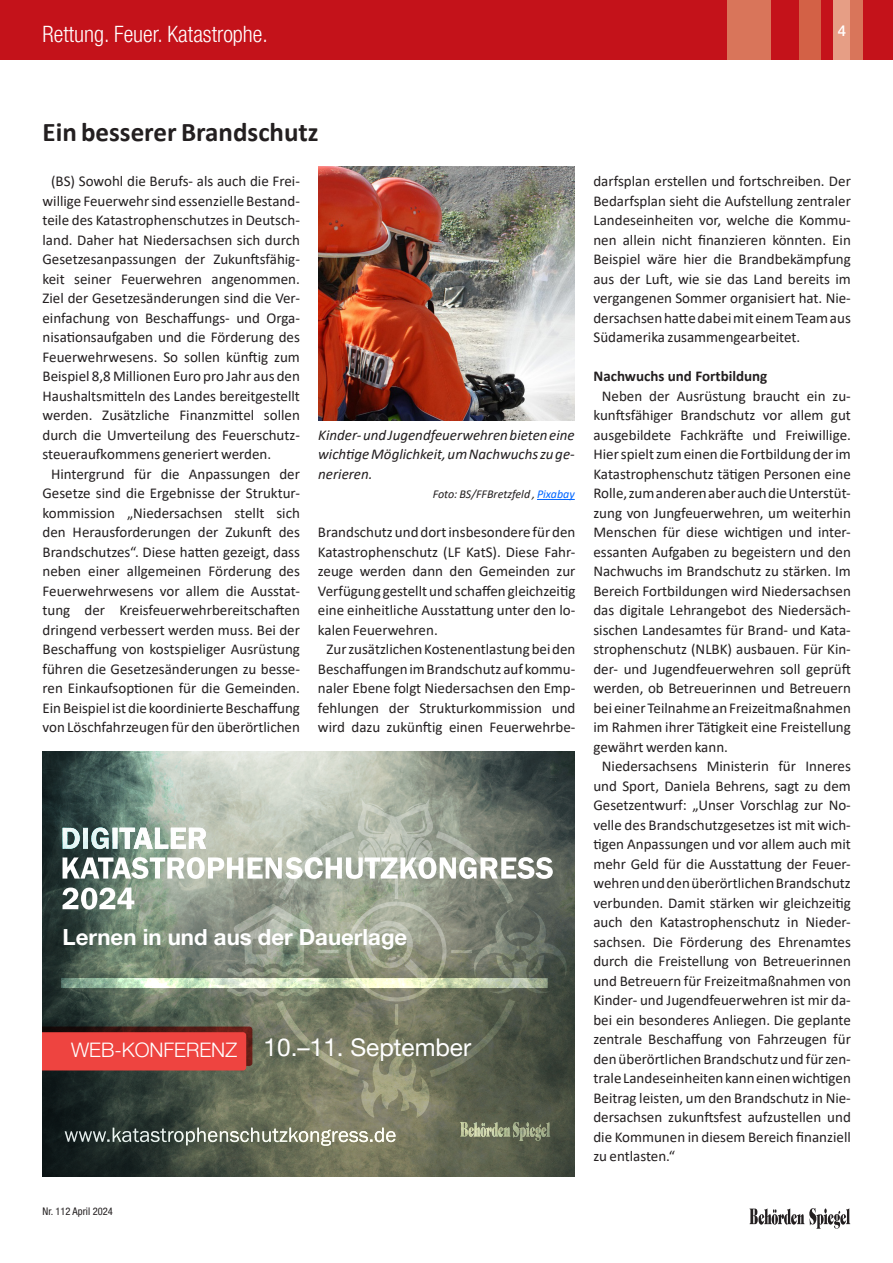
<style>
.page{position:relative;width:893px;height:1263px;background:#fff}
.page>*{position:absolute;margin:0;border:0;box-sizing:border-box;transform-origin:0 0}
.Head_newsletter{font:700 27px "Calibri";color:#231f20}
.t1{font:24.45px "Helvetica Neue LT Pro";color:#fff}
.t2{font:300 condensed 22.5px "Helvetica Neue LT Pro";color:#fff}
.t3{font:700 22.2px "Helvetica Neue LT Pro";color:#fff}
.t4{font:300 19.95px "Helvetica Neue LT Pro";color:#fff}
.fliesstext_newsletter{font:15px/19.5px "Calibri";color:#231f20;text-align:justify}
.bildunterschrift{font:italic 15px/19.5px "Calibri";color:#231f20;text-align:justify}
.Zwischenüberschrift{font:700 15px "Calibri";color:#231f20}
.t5{font:500 15px "Helvetica Neue LT Pro";color:#fff}
.bildunterschrift-2{font:italic 12px "Calibri";color:#231f20}
.t6{font:condensed 10.5px "Helvetica Neue LT Pro";color:#231f20}
.s1{color:#06f}
</style>
<div class="page">
<div style="left:0;top:0;width:893px;height:60px;background:#c4121a"></div>
<div style="left:799px;top:0;width:21px;height:60px;background:#d36146"></div>
<div style="left:727px;top:0;width:43px;height:60px;background:#d9755a"></div>
<div style="left:833px;top:0;width:24px;height:60px;background:#e69e85"></div>
<div style="left:850px;top:0;width:13px;height:60px;background:#d9755a"></div>
<svg style="left:749px;top:1208px;width:101px;height:21px"></svg>
<img style="left:318px;top:167px;width:257px;height:253px">
<hr style="left:537px;top:499px;width:38px;height:1px;background:#06f">
<img style="left:43px;top:752px;width:531px;height:425px">
<svg style="left:43px;top:798px;width:525px;height:348px;background:#808071"></svg>
<h3 class="t2" style="left:43px;top:20px;width:227px">Rettung. Feuer. Katastrophe.</h3>
<p class="t5" style="left:838px;top:22px;width:10px">4</p>
<p class="Head_newsletter" style="left:43px;top:113px;width:278px">Ein besserer Brandschutz</p>
<p class="fliesstext_newsletter" style="left:43px;top:171px;width:259px;text-indent:9px">(BS) Sowohl die Berufs- als auch die Frei&shy;willige Feuerwehr sind essenzielle Bestand&shy;teile des Katastrophenschutzes in Deutsch&shy;land. Daher hat Niedersachsen sich durch Gesetzesanpassungen der Zukunftsfähig&shy;keit seiner Feuerwehren angenommen.<br>Ziel der Gesetzesänderungen sind die Ver&shy;einfachung von Beschaffungs- und Orga&shy;nisationsaufgaben und die Förderung des Feuerwehrwesens. So sollen künftig zum Beispiel 8,8 Millionen Euro pro Jahr aus den Haushaltsmitteln des Landes bereitgestellt werden. Zusätzliche Finanzmittel sollen durch die Umverteilung des Feuerschutz&shy;steueraufkommens generiert werden.</p>
<p class="fliesstext_newsletter" style="left:43px;top:463px;width:259px;text-align:center">Hintergrund für die Anpassungen der Gesetze sind die Ergebnisse der Struktur&shy;kommission „Niedersachsen stellt sich den Herausforderungen der Zukunft des Brandschutzes“. Diese hatten gezeigt, dass neben einer allgemeinen Förderung des Feuerwehrwesens vor allem die Ausstat&shy;tung der Kreisfeuerwehrbereitschaften dringend verbessert werden muss. Bei der Beschaffung von kostspieliger Ausrüstung führen die Gesetzesänderungen zu besse&shy;ren Einkaufsoptionen für die Gemeinden.<br>Ein Beispiel ist die koordinierte Beschaffung von Löschfahrzeugen für den überörtlichen</p>
<p class="bildunterschrift" style="left:318px;top:424px;width:258px">Kinder- und Jugendfeuerwehren bieten eine wichtige Möglichkeit, um Nachwuchs zu ge&shy;nerieren.</p>
<p class="bildunterschrift-2" style="left:433px;top:486px;width:143px">Foto: BS/FFBretzfeld , <span class="s1">Pixabay</span></p>
<p class="fliesstext_newsletter" style="left:318px;top:522px;width:259px">Brandschutz und dort insbesondere für den Katastrophenschutz (LF KatS). Diese Fahr&shy;zeuge werden dann den Gemeinden zur Verfügung gestellt und schaffen gleichzeitig eine einheitliche Ausstattung unter den lo&shy;kalen Feuerwehren.</p>
<p class="fliesstext_newsletter" style="left:318px;top:639px;width:259px;text-align:center">Zur zusätzlichen Kostenentlastung bei den Beschaffungen im Brandschutz auf kommu&shy;naler Ebene folgt Niedersachsen den Emp&shy;fehlungen der Strukturkommission und wird dazu zukünftig einen Feuerwehrbe-</p>
<p class="t3" style="left:63px;top:924px;width:346px">Lernen in und aus der Dauerlage</p>
<p class="t4" style="left:71px;top:1038px;width:167px">WEB-KONFERENZ</p>
<p class="t1" style="left:264px;top:1033px;width:209px">10.–11. September</p>
<p class="fliesstext_newsletter" style="left:593px;top:171px;width:259px">darfsplan erstellen und fortschreiben. Der Bedarfsplan sieht die Aufstellung zentraler Landeseinheiten vor, welche die Kommu&shy;nen allein nicht finanzieren könnten. Ein Beispiel wäre hier die Brandbekämpfung aus der Luft, wie sie das Land bereits im vergangenen Sommer organisiert hat. Nie&shy;dersachsen hatte dabei mit einem Team aus Südamerika zusammengearbeitet.</p>
<p class="Zwischenüberschrift" style="left:593px;top:365px;width:175px">Nachwuchs und Fortbildung</p>
<p class="fliesstext_newsletter" style="left:593px;top:385px;width:259px;text-indent:9px">Neben der Ausrüstung braucht ein zu&shy;kunftsfähiger Brandschutz vor allem gut ausgebildete Fachkräfte und Freiwillige.<br>Hier spielt zum einen die Fortbildung der im Katastrophenschutz tätigen Personen eine Rolle, zum anderen aber auch die Unterstüt&shy;zung von Jungfeuerwehren, um weiterhin Menschen für diese wichtigen und inter&shy;essanten Aufgaben zu begeistern und den Nachwuchs im Brandschutz zu stärken. Im Bereich Fortbildungen wird Niedersachsen das digitale Lehrangebot des Niedersäch&shy;sischen Landesamtes für Brand- und Kata&shy;strophenschutz (NLBK) ausbauen. Für Kin&shy;der- und Jugendfeuerwehren soll geprüft werden, ob Betreuerinnen und Betreuern bei einer Teilnahme an Freizeitmaßnahmen im Rahmen ihrer Tätigkeit eine Freistellung gewährt werden kann.</p>
<p class="fliesstext_newsletter" style="left:593px;top:756px;width:259px;text-indent:9px">Niedersachsens Ministerin für Inneres und Sport, Daniela Behrens, sagt zu dem Gesetzentwurf: „Unser Vorschlag zur No&shy;velle des Brandschutzgesetzes ist mit wich&shy;tigen Anpassungen und vor allem auch mit mehr Geld für die Ausstattung der Feuer&shy;wehren und den überörtlichen Brandschutz verbunden. Damit stärken wir gleichzeitig auch den Katastrophenschutz in Nieder&shy;sachsen. Die Förderung des Ehrenamtes durch die Freistellung von Betreuerinnen und Betreuern für Freizeitmaßnahmen von Kinder- und Jugendfeuerwehren ist mir da&shy;bei ein besonderes Anliegen. Die geplante zentrale Beschaffung von Fahrzeugen für den überörtlichen Brandschutz und für zen&shy;trale Landeseinheiten kann einen wichtigen Beitrag leisten, um den Brandschutz in Nie&shy;dersachsen zukunftsfest aufzustellen und die Kommunen in diesem Bereich finanziell zu entlasten.“</p>
<p class="t6" style="left:43px;top:1205px;width:72px">Nr. 112 April 2024</p>
</div>
